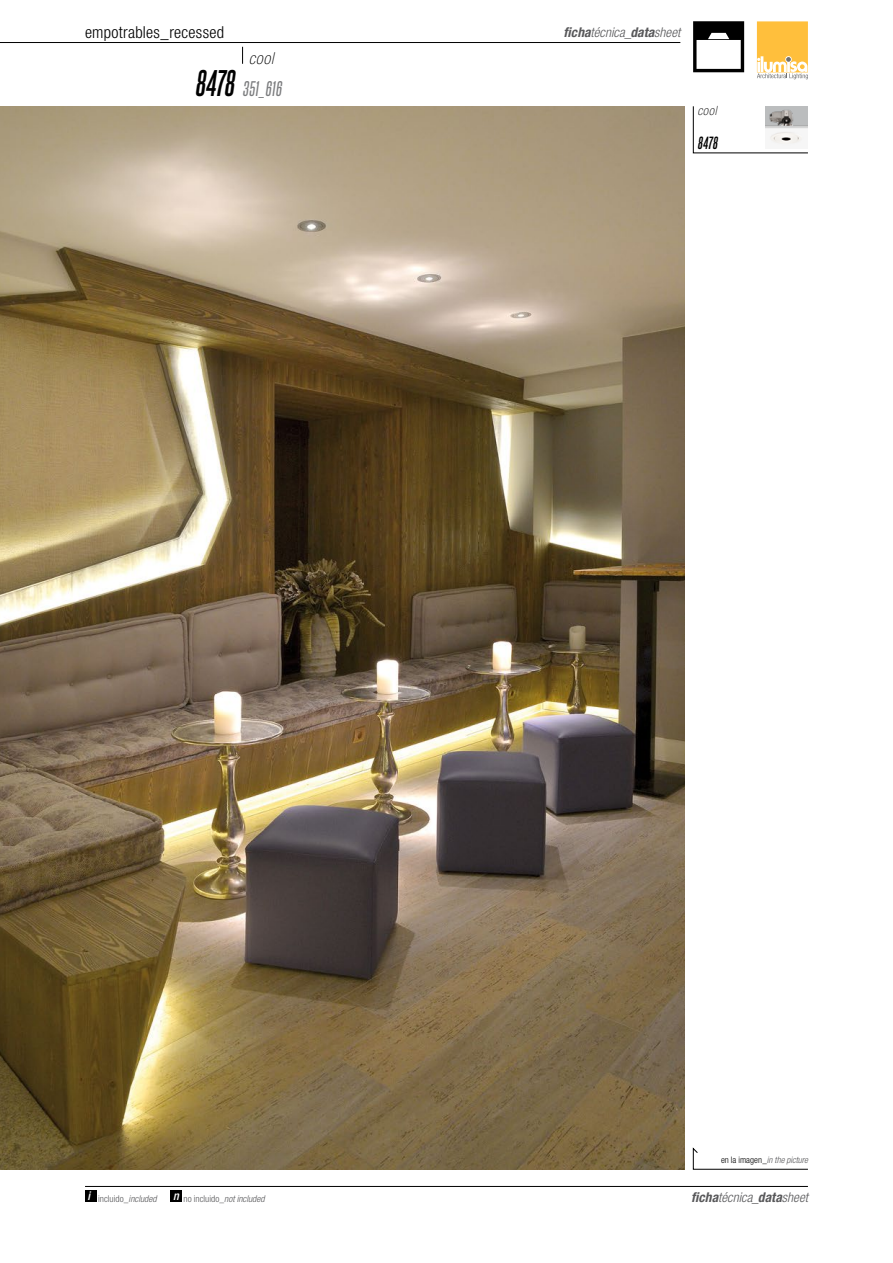
<style>
.page{position:relative;width:893px;height:1263px;background:#fff}
.page>*{position:absolute;margin:0;border:0;box-sizing:border-box;transform-origin:0 0}
.t1{font:italic 18px "Steelfish Rg";letter-spacing:.04em;color:#7b7c7e}
.t2{font:300 condensed 16.5px "Helvetica Neue LT Std";letter-spacing:.02em;color:#000}
.t3{font:italic 100 condensed 16.5px "Helvetica Neue LT Std";color:#000}
.t4{font:italic 700 15px "Steelfish Rg";color:#000}
.t5{font:italic 300 condensed 13.5px "Helvetica Neue LT Std";color:#58585a}
.t6{font:italic 100 condensed 12.75px "Helvetica Neue LT Std";color:#000}
.t7{font:300 condensed 9.3px "Helvetica Neue LT Std";letter-spacing:.005em;color:#58585a}
.t8{font:italic 300 condensed 9px "Helvetica Neue LT Std";color:#58585a}
.s1{font-weight:700;font-size:31.5px;color:#000}
.s2{font-weight:700}
.s3{font-weight:500}
.s4{font-style:italic}
.s5{font-style:normal;color:#000}
</style>
<div class="page">
<svg style="left:757px;top:21px;width:51px;height:58px;background:#faca6a"></svg>
<svg style="left:693px;top:21px;width:51px;height:51px"></svg>
<hr style="left:0;top:42px;width:680px;height:1px;background:#000">
<div style="left:170px;top:1191px;width:11px;height:11px;background:#000"></div>
<div style="left:85px;top:1191px;width:11px;height:11px;background:#000"></div>
<img style="left:0;top:106px;width:685px;height:1063px">
<svg style="left:693px;top:1148px;width:115px;height:21px"></svg>
<svg style="left:693px;top:106px;width:115px;height:47px"></svg>
<svg style="left:242px;top:47px;width:1px;height:17px"></svg>
<hr style="left:85px;top:1186px;width:723px;height:1px;background:#000">
<p class="t2" style="left:85px;top:22px;width:141px">empotrables_recessed</p>
<p class="t3" style="left:249px;top:49px;width:26px">cool</p>
<h1 class="t1" style="left:195px;top:77px;width:88px"><span class="s1">8478</span> 351_616</h1>
<p class="t5" style="left:564px;top:24px;width:118px"><span class="s2">ficha</span>técnica<span class="s3">_</span><span class="s2">data</span>sheet</p>
<p class="t6" style="left:697px;top:104px;width:21px">cool</p>
<p class="t4" style="left:697px;top:134px;width:21px">8478</p>
<p class="t7" style="left:88px;top:1193px;width:70px"><sup>i</sup> incluido_<span class="s4">included</span></p>
<p class="t7" style="left:173px;top:1193px;width:93px"><sup>n</sup> no incluido_<span class="s4">not included</span></p>
<p class="t8" style="left:721px;top:1155px;width:88px"><span class="s5">en la imagen_</span>in the picture</p>
<p class="t5" style="left:691px;top:1189px;width:118px"><span class="s2">ficha</span>técnica<span class="s3">_</span><span class="s2">data</span>sheet</p>
</div>
